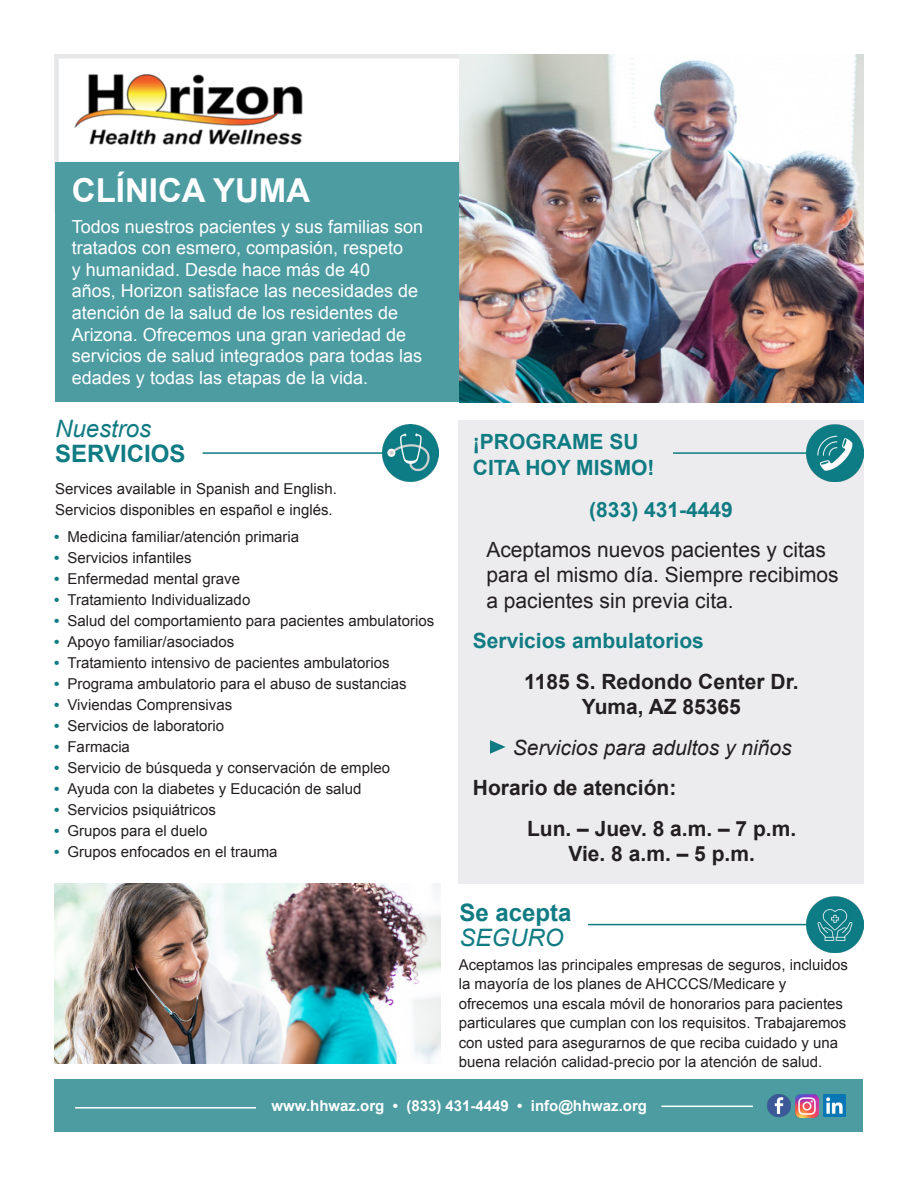
<style>
.page{position:relative;width:918px;height:1188px;background:#fff}
.page>*{position:absolute;margin:0;border:0;box-sizing:border-box;transform-origin:0 0}
.t1{font:700 33px "Arial";color:#fff}
.t2{font:700 24px "Arial";color:#107b83}
.t3{font:italic 24px "Arial";color:#107b83}
.t4{font:700 21px "Arial";color:#231f20}
.t5{font:21px/25.2px "Arial";color:#231f20}
.t6{font:700 21px/25.2px "Arial";color:#107b83}
.t7{font:italic 21px "Arial";color:#231f20}
.t8{font:18px/21.6px "Arial";color:#fff}
.t9{font:15px/19.5px "Arial";color:#231f20}
.t10{font:700 15px "Arial";color:#fff}
.s1{font-weight:700;color:#107b83}
</style>
<div class="page">
<div style="left:458px;top:420px;width:406px;height:463px;background:#ececee"></div>
<div style="left:54px;top:54px;width:435px;height:159px;border:4px solid #e6e7e9"></div>
<div style="left:55px;top:163px;width:809px;height:239px;background:#4c9ca2"></div>
<img style="left:74px;top:74px;width:229px;height:71px">
<div style="left:55px;top:1080px;width:808px;height:52px;background:#4c9ca2"></div>
<img style="left:459px;top:54px;width:404px;height:348px">
<img style="left:767px;top:1094px;width:24px;height:23px">
<img style="left:796px;top:1094px;width:22px;height:23px">
<img style="left:823px;top:1094px;width:23px;height:23px">
<svg style="left:490px;top:740px;width:16px;height:14px"></svg>
<img style="left:54px;top:883px;width:387px;height:181px">
<hr style="left:202px;top:452px;width:200px;height:2px;background:#107b83">
<img style="left:382px;top:425px;width:57px;height:56px">
<hr style="left:588px;top:924px;width:238px;height:1px;background:#107b83">
<hr style="left:661px;top:1106px;width:92px;height:1px;background:#fff">
<img style="left:807px;top:896px;width:56px;height:57px">
<hr style="left:673px;top:452px;width:153px;height:2px;background:#107b83">
<img style="left:807px;top:425px;width:56px;height:56px">
<hr style="left:75px;top:1107px;width:181px;height:2px;background:#fff">
<p class="t1" style="left:72px;top:169px;width:240px">CLÍNICA YUMA</p>
<p class="t8" style="left:72px;top:216px;width:353px">Todos nuestros pacientes y sus familias son tratados con esmero, compasión, respeto<br>y humanidad. Desde hace más de 40<br>años, Horizon satisface las necesidades de atención de la salud de los residentes de Arizona. Ofrecemos una gran variedad de servicios de salud integrados para todas las edades y todas las etapas de la vida.</p>
<p class="t3" style="left:55px;top:413px;width:98px">Nuestros</p>
<p class="t2" style="left:55px;top:438px;width:132px">SERVICIOS</p>
<p class="t9" style="left:55px;top:479px;width:283px">Services available in Spanish and English.</p>
<p class="t9" style="left:55px;top:500px;width:279px">Servicios disponibles en español e inglés.</p>
<p class="t9" style="left:54px;top:527px;width:247px"><span class="s1">•</span> Medicina familiar/atención primaria</p>
<p class="t9" style="left:54px;top:548px;width:139px"><span class="s1">•</span> Servicios infantiles</p>
<p class="t9" style="left:54px;top:569px;width:188px"><span class="s1">•</span> Enfermedad mental grave</p>
<p class="t9" style="left:54px;top:590px;width:198px"><span class="s1">•</span> Tratamiento Individualizado</p>
<p class="t9" style="left:54px;top:611px;width:382px"><span class="s1">•</span> Salud del comportamiento para pacientes ambulatorios</p>
<p class="t9" style="left:54px;top:632px;width:182px"><span class="s1">•</span> Apoyo familiar/asociados</p>
<p class="t9" style="left:54px;top:653px;width:337px"><span class="s1">•</span> Tratamiento intensivo de pacientes ambulatorios</p>
<p class="t9" style="left:54px;top:674px;width:354px"><span class="s1">•</span> Programa ambulatorio para el abuso de sustancias</p>
<p class="t9" style="left:54px;top:695px;width:180px"><span class="s1">•</span> Viviendas Comprensivas</p>
<p class="t9" style="left:54px;top:716px;width:172px"><span class="s1">•</span> Servicios de laboratorio</p>
<p class="t9" style="left:54px;top:737px;width:78px"><span class="s1">•</span> Farmacia</p>
<p class="t9" style="left:54px;top:758px;width:338px"><span class="s1">•</span> Servicio de búsqueda y conservación de empleo</p>
<p class="t9" style="left:54px;top:779px;width:309px"><span class="s1">•</span> Ayuda con la diabetes y Educación de salud</p>
<p class="t9" style="left:54px;top:800px;width:163px"><span class="s1">•</span> Servicios psiquiátricos</p>
<p class="t9" style="left:54px;top:821px;width:155px"><span class="s1">•</span> Grupos para el duelo</p>
<p class="t9" style="left:54px;top:842px;width:225px"><span class="s1">•</span> Grupos enfocados en el trauma</p>
<p class="t6" style="left:473px;top:430px;width:183px">¡PROGRAME SU<br>CITA HOY MISMO!</p>
<p class="t6" style="left:589px;top:497px;width:145px">(833) 431-4449</p>
<p class="t5" style="left:486px;top:537px;width:354px">Aceptamos nuevos pacientes y citas para el mismo día. Siempre recibimos a pacientes sin previa cita.</p>
<p class="t6" style="left:473px;top:629px;width:232px">Servicios ambulatorios</p>
<p class="t4" style="left:524px;top:668px;width:276px">1185 S. Redondo Center Dr.</p>
<p class="t4" style="left:582px;top:693px;width:161px">Yuma, AZ 85365</p>
<p class="t7" style="left:513px;top:734px;width:280px">Servicios para adultos y niños</p>
<p class="t4" style="left:473px;top:774px;width:205px">Horario de atención:</p>
<p class="t4" style="left:527px;top:815px;width:271px">Lun. – Juev. 8 a.m. – 7 p.m.</p>
<p class="t4" style="left:568px;top:840px;width:188px">Vie. 8 a.m. – 5 p.m.</p>
<p class="t2" style="left:459px;top:897px;width:114px">Se acepta</p>
<p class="t3" style="left:459px;top:922px;width:106px">SEGURO</p>
<p class="t9" style="left:459px;top:955px;width:391px">Aceptamos las principales empresas de seguros, incluidos la mayoría de los planes de AHCCCS/Medicare y ofrecemos una escala móvil de honorarios para pacientes particulares que cumplan con los requisitos. Trabajaremos con usted para asegurarnos de que reciba cuidado y una buena relación calidad-precio por la atención de salud.</p>
<p class="t10" style="left:272px;top:1096px;width:377px">www.hhwaz.org • (833) 431-4449 • info@hhwaz.org</p>
</div>
